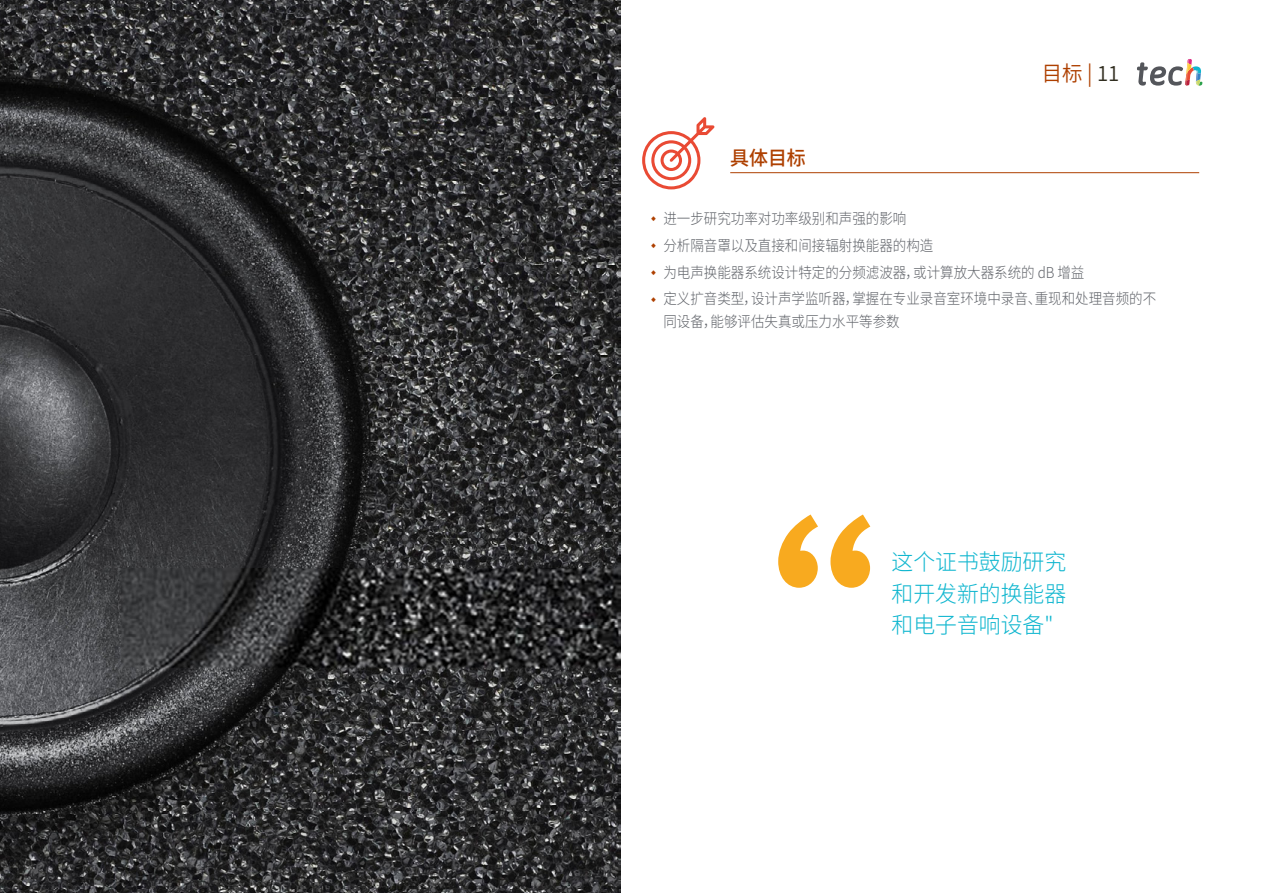
<style>
.page{position:relative;width:1263px;height:893px;background:#fff}
.page>*{position:absolute;margin:0;border:0;box-sizing:border-box;transform-origin:0 0}
.t1{font:300 22.5px/31.5px "Source Han Sans CN";color:#0fb6cf;text-align:justify}
.t2{font:21px "Source Han Sans CN";color:#ae4000}
.t3{font:500 19.5px "Source Han Sans CN";color:#ae4000}
.t4{font:300 15px/26.7px "Source Han Sans CN";color:#61646a;scale:.9 1}
.s1{color:#312e20}
</style>
<div class="page">
<hr style="left:730px;top:172px;width:469px;height:1px;background:#ae4000">
<svg style="left:642px;top:117px;width:72px;height:72px"></svg>
<img style="left:0;top:0;width:621px;height:893px">
<svg style="left:778px;top:514px;width:92px;height:74px"></svg>
<svg style="left:1137px;top:59px;width:65px;height:27px"></svg>
<h3 class="t3" style="left:730px;top:147px;width:77px">具体目标</h3>
<h2 class="t2" style="left:1042px;top:61px;width:79px">目标 | <span class="s1">11</span></h2>
<p class="t4" style="left:663px;top:205px;width:549px">进一步研究功率对功率级别和声强的影响<br>分析隔音罩以及直接和间接辐射换能器的构造<br>为电声换能器系统设计特定的分频滤波器，或计算放大器系统的 dB 增益<br>定义扩音类型，设计声学监听器，掌握在专业录音室环境中录音、重现和处理音频的不</p>
<p class="t4" style="left:663px;top:308px;width:264px">同设备，能够评估失真或压力水平等参数</p>
<h1 class="t1" style="left:891px;top:546px;width:176px">这个证书鼓励研究和开发新的换能器和电子音响设备"</h1>
</div>
